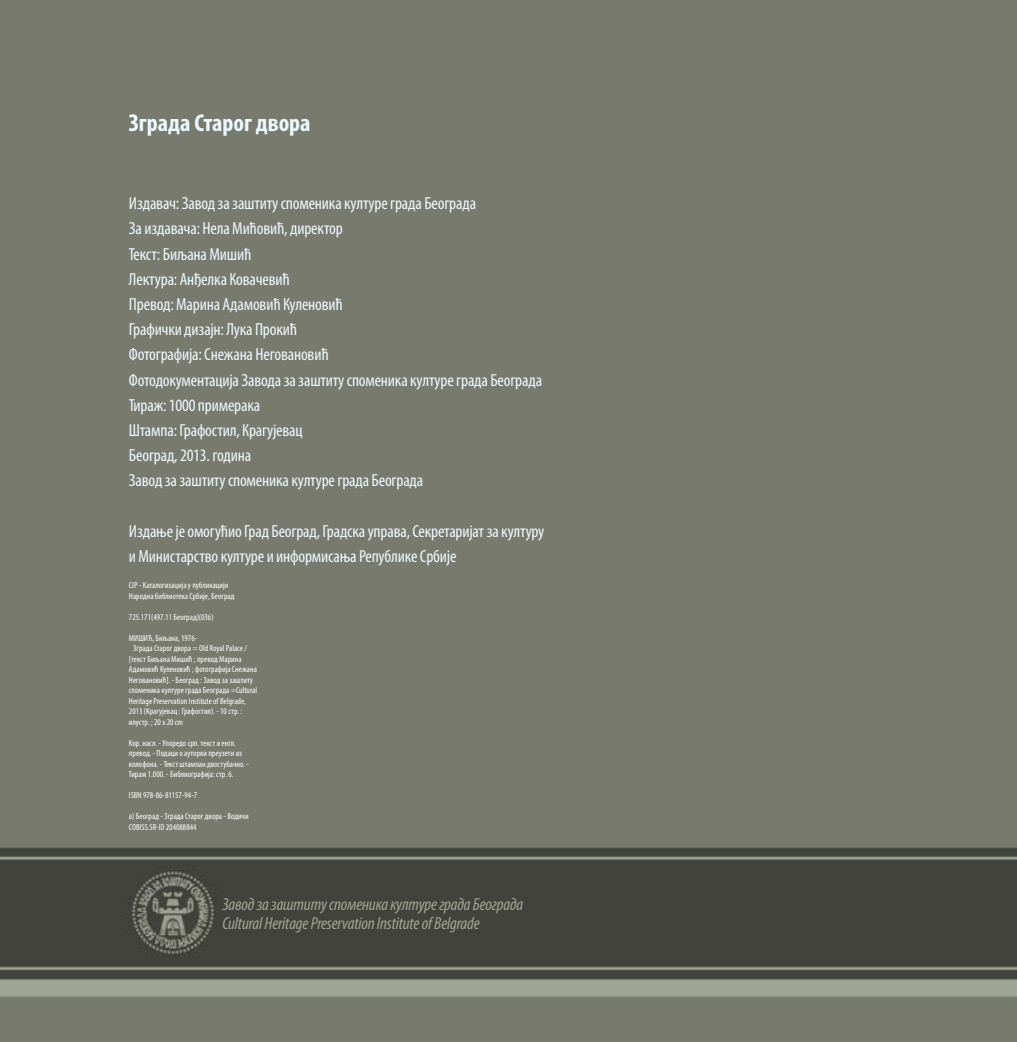
<style>
.page{position:relative;width:1017px;height:1042px;background:#fff}
.page>*{position:absolute;margin:0;border:0;box-sizing:border-box;transform-origin:0 0}
.t1{font:700 condensed 24.5px "Myriad Pro";color:#ecf8fe}
.t2{font:condensed 17.5px/25.2px "Myriad Pro";letter-spacing:-.01em;color:#ecf8fe}
.t3{font:italic condensed 17.5px/19.2px "Myriad Pro";letter-spacing:-.01em;color:#a1a593}
.t4{font:condensed 8.75px/10.5px "Myriad Pro";color:#fff}
</style>
<div class="page">
<img style="left:0;top:0;width:1017px;height:1042px">
<img style="left:126px;top:866px;width:93px;height:93px">
<h1 class="t1" style="left:129px;top:108px;width:183px">Зграда Старог двора</h1>
<p class="t2" style="left:129px;top:190px;width:415px">Издавач: Завод за заштиту споменика културе града Београда<br>За издавача: Нела Мићовић, директор<br>Текст: Биљана Мишић<br>Лектура: Анђелка Ковачевић<br>Превод: Марина Адамовић Куленовић<br>Графички дизајн: Лука Прокић<br>Фотографија: Снежана Неговановић<br>Фотодокументација Завода за заштиту споменика културе града Београда Тираж: 1000 примерака<br>Штампа: Графостил, Крагујевац<br>Београд, 2013. година<br>Завод за заштиту споменика културе града Београда</p>
<h2 class="t2" style="left:129px;top:518px;width:417px">Издање је омогућио Град Београд, Градска управа, Секретаријат за културу и Министарство културе и информисања Републике Србије</h2>
<p class="t4" style="left:129px;top:580px;width:107px">CIP - Каталогизација у публикацији<br>Народна библиотека Србије, Београд</p>
<p class="t4" style="left:129px;top:611px;width:86px">725.171(497.11 Београд)(036)</p>
<p class="t4" style="left:129px;top:632px;width:70px">МИШИЋ, Биљана, 1976-</p>
<p class="t4" style="left:133px;top:643px;width:115px">Зграда Старог двора = Old Royal Palace /</p>
<p class="t4" style="left:129px;top:653px;width:114px">[текст Биљана Мишић ; превод Марина</p>
<p class="t4" style="left:129px;top:664px;width:129px">Адамовић Куленовић ; фотографија Снежана</p>
<p class="t4" style="left:129px;top:674px;width:126px">Неговановић]. - Београд : Завод за заштиту</p>
<p class="t4" style="left:129px;top:685px;width:130px">споменика културе града Београда =Cultural</p>
<p class="t4" style="left:129px;top:695px;width:118px">Heritage Preservation Institute of Belgrade,</p>
<p class="t4" style="left:129px;top:706px;width:115px">2013 (Крагујевац : Графостил). - 10 стр. :</p>
<p class="t4" style="left:129px;top:716px;width:56px">илустр. ; 20 x 20 cm</p>
<p class="t4" style="left:129px;top:737px;width:122px">Кор. насл. - Упоредо срп. текст и енгл. превод. - Подаци о ауторки преузети из колофона. - Текст штампан двостубачно. - Тираж 1.000. - Библиографија: стр. 6.</p>
<p class="t4" style="left:129px;top:790px;width:70px">ISBN 978-86-81157-94-7</p>
<p class="t4" style="left:129px;top:811px;width:121px">a) Београд - Зграда Старог двора - Водичи<br>COBISS.SR-ID 204088844</p>
<h2 class="t3" style="left:222px;top:894px;width:302px">Завод за заштиту споменика културе града Београда<br>Cultural Heritage Preservation Institute of Belgrade</h2>
</div>
